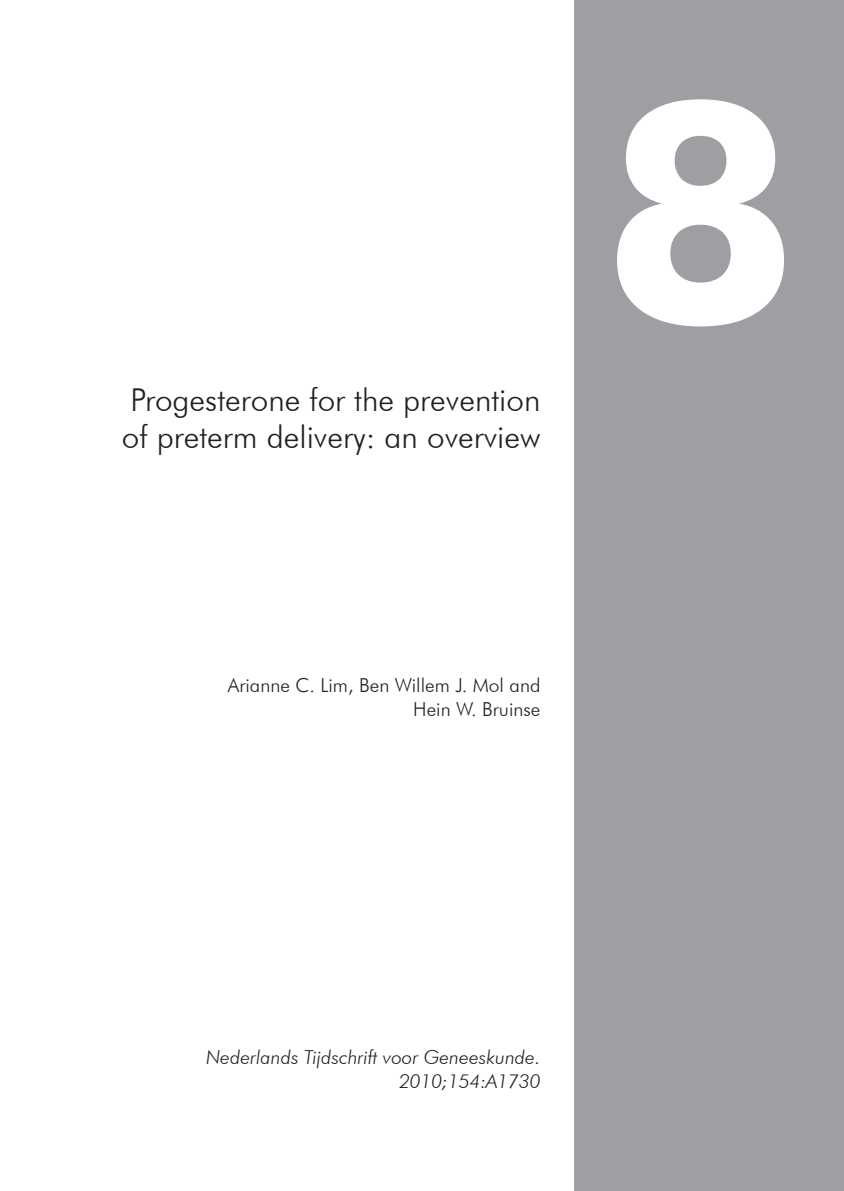
<style>
.page{position:relative;width:844px;height:1191px;background:#fff}
.page>*{position:absolute;margin:0;border:0;box-sizing:border-box;transform-origin:0 0}
.t1{font:700 306.25px "Futura BT";color:#fff}
.t2{font:300 31.5px "Futura BT";color:#231f20}
.t3{font:italic 300 19.25px/24.5px "Futura BT";color:#231f20;text-align:right}
.t4{font:300 19.25px/24.5px "Futura BT";color:#231f20;text-align:right}
</style>
<div class="page">
<div style="left:574px;top:0;width:270px;height:1190px;background:#9d9fa2"></div>
<p class="t2" style="left:130px;top:380px;width:411px">Progesterone for the prevention</p>
<p class="t2" style="left:122px;top:418px;width:420px">of preterm delivery: an overview</p>
<h1 class="t1" style="left:605px;top:26px;width:193px">8</h1>
<p class="t4" style="left:228px;top:672px;width:314px">Arianne C. Lim, Ben Willem J. Mol and<br>Hein W. Bruinse</p>
<p class="t3" style="left:206px;top:1044px;width:336px">Nederlands Tijdschrift voor Geneeskunde.<br>2010;154:A1730</p>
</div>
